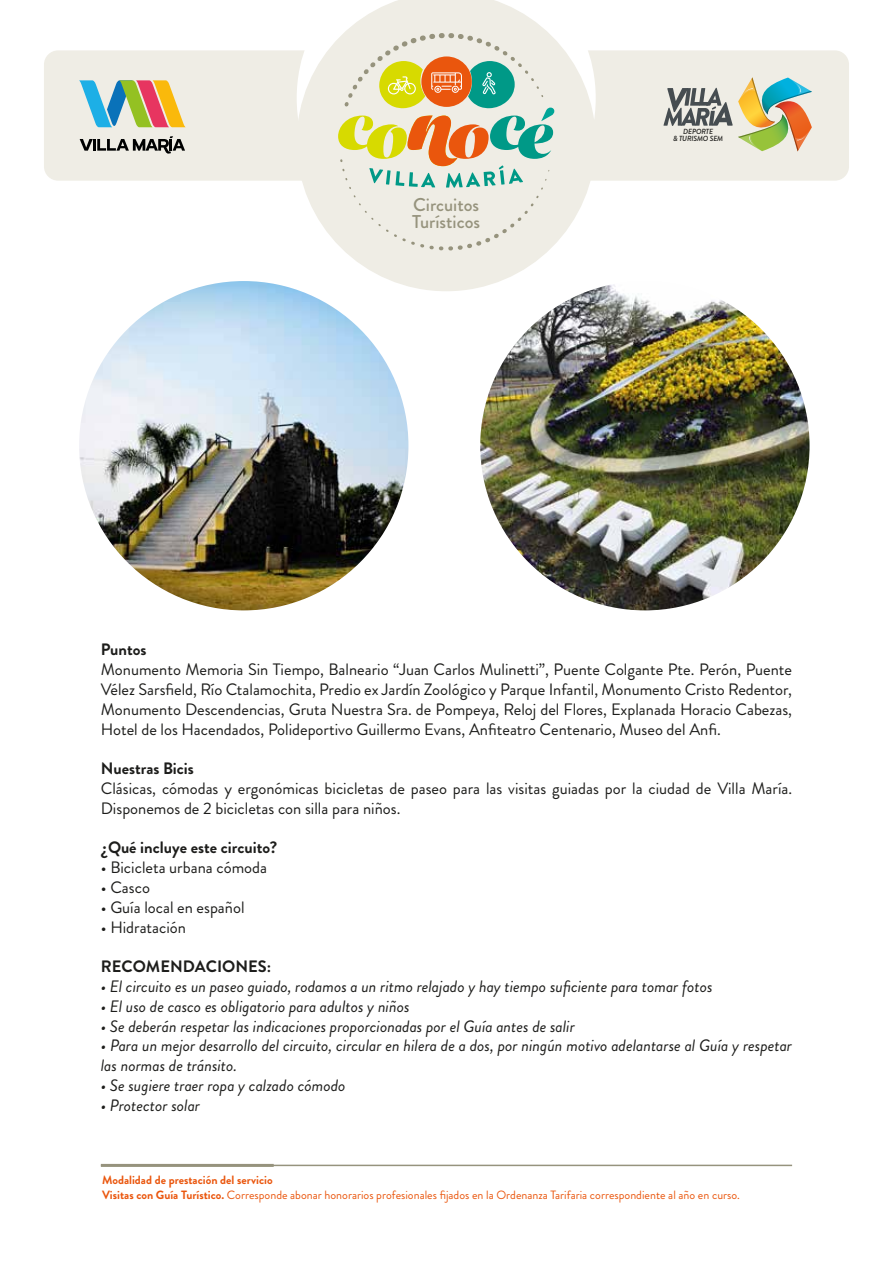
<style>
.page{position:relative;width:893px;height:1263px;background:#fff}
.page>*{position:absolute;margin:0;border:0;box-sizing:border-box;transform-origin:0 0}
.t1{font:500 18.45px/17.2px "Brandon Grotesque";color:#96937d}
.t2{font:16.5px/19.8px "Brandon Grotesque";color:#1d1d1b;text-align:justify}
.t3{font:italic 16.5px/19.8px "Brandon Grotesque";color:#1d1d1b}
.t4{font:700 16.5px "Brandon Grotesque";color:#1d1d1b}
.t5{font:12px/14.4px "Brandon Grotesque";color:#ea560d}
.t6{font:italic 500 7.35px/7.2px "Brandon Grotesque";letter-spacing:-.02em;color:#1d1d1b;text-align:center}
.s1{font-weight:700}
</style>
<div class="page">
<div style="left:44px;top:50px;width:805px;height:131px;background:#efede5;border-radius:14px"></div>
<svg style="left:297px;top:0;width:299px;height:291px;fill:#efede5"></svg>
<svg style="left:338px;top:33px;width:216px;height:217px"></svg>
<svg style="left:663px;top:77px;width:149px;height:74px"></svg>
<hr style="left:101px;top:1165px;width:691px;height:1px;background:#96937d">
<hr style="left:101px;top:1164px;width:173px;height:3px;background:#96937d">
<img style="left:79px;top:281px;width:329px;height:329px;border-radius:165px">
<img style="left:480px;top:281px;width:329px;height:329px;border-radius:165px">
<svg style="left:79px;top:80px;width:107px;height:47px"></svg>
<svg style="left:80px;top:136px;width:105px;height:18px"></svg>
<p class="t1" style="left:412px;top:196px;width:70px">Circuitos<br>Turísticos</p>
<p class="t6" style="left:673px;top:128px;width:52px">DEPORTE<br>&amp; TURISMO SEM</p>
<p class="t4" style="left:101px;top:638px;width:47px">Puntos</p>
<p class="t2" style="left:101px;top:660px;width:693px">Monumento Memoria Sin Tiempo, Balneario “Juan Carlos Mulinetti”, Puente Colgante Pte. Perón, Puente Vélez Sarsfield, Río Ctalamochita, Predio ex Jardín Zoológico y Parque Infantil, Monumento Cristo Redentor, Monumento Descendencias, Gruta Nuestra Sra. de Pompeya, Reloj del Flores, Explanada Horacio Cabezas, Hotel de los Hacendados, Polideportivo Guillermo Evans, Anfiteatro Centenario, Museo del Anfi.</p>
<p class="t4" style="left:101px;top:757px;width:95px">Nuestras Bicis</p>
<p class="t2" style="left:101px;top:778px;width:693px">Clásicas, cómodas y ergonómicas bicicletas de paseo para las visitas guiadas por la ciudad de Villa María.<br>Disponemos de 2 bicicletas con silla para niños.</p>
<p class="t4" style="left:101px;top:836px;width:178px">¿Qué incluye este circuito?</p>
<p class="t2" style="left:101px;top:858px;width:168px">• Bicicleta urbana cómoda</p>
<p class="t2" style="left:101px;top:877px;width:51px">• Casco</p>
<p class="t2" style="left:101px;top:897px;width:145px">• Guía local en español</p>
<p class="t2" style="left:101px;top:917px;width:87px">• Hidratación</p>
<p class="t4" style="left:101px;top:955px;width:172px">RECOMENDACIONES:</p>
<p class="t3" style="left:101px;top:977px;width:613px">• El circuito es un paseo guiado, rodamos a un ritmo relajado y hay tiempo suficiente para tomar fotos</p>
<p class="t3" style="left:101px;top:996px;width:310px">• El uso de casco es obligatorio para adultos y niños</p>
<p class="t3" style="left:101px;top:1016px;width:475px">• Se deberán respetar las indicaciones proporcionadas por el Guía antes de salir</p>
<p class="t3" style="left:101px;top:1036px;width:693px">• Para un mejor desarrollo del circuito, circular en hilera de a dos, por ningún motivo adelantarse al Guía y respetar las normas de tránsito.</p>
<p class="t3" style="left:101px;top:1076px;width:246px">• Se sugiere traer ropa y calzado cómodo</p>
<p class="t3" style="left:101px;top:1095px;width:101px">• Protector solar</p>
<p class="t5" style="left:102px;top:1173px;width:639px"><span class="s1">Modalidad de prestación del servicio<br>Visitas con Guía Turístico.</span> Corresponde abonar honorarios profesionales fijados en la Ordenanza Tarifaria correspondiente al año en curso.</p>
</div>
